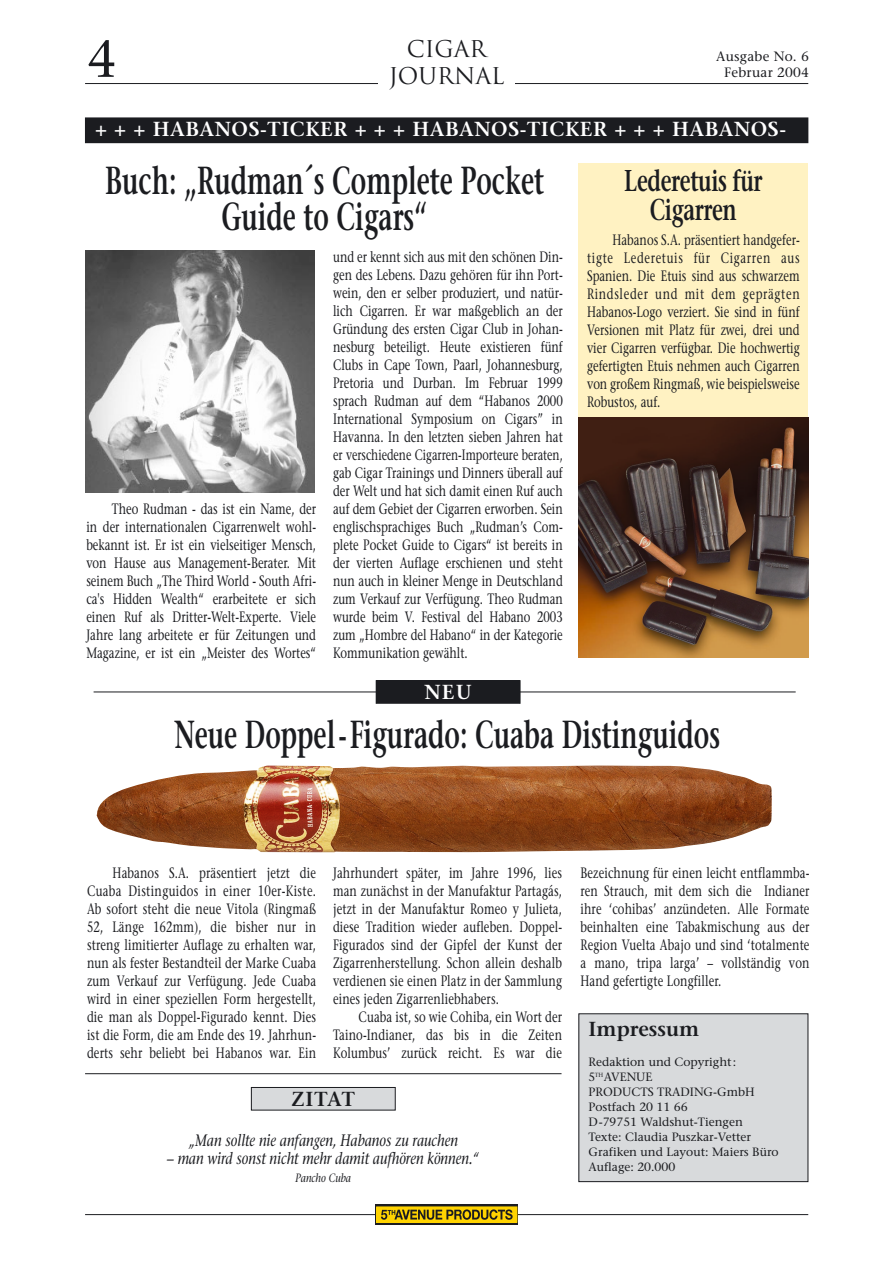
<style>
.page{position:relative;width:893px;height:1262px;background:#fff}
.page>*{position:absolute;margin:0;border:0;box-sizing:border-box;transform-origin:0 0}
.t1{font:52.5px "Stone Serif";color:#1b1c20}
.t2{font:600 39px/36px "Stone Serif";color:#1b1c20;text-align:center;scale:.65 1}
.t3{font:600 30px/28.5px "Stone Serif";letter-spacing:-.02em;color:#1b1c20;text-align:center;scale:.7 1}
.t4{font:22.5px "Trajan";color:#1b1c20}
.t5{font:600 20.25px "Stone Serif";letter-spacing:.03em;color:#fff}
.t6{font:600 20.25px "Stone Serif";color:#1b1c20}
.t7{font:italic 16.5px "Stone Serif";color:#1b1c20;scale:.8 1}
.t8{font:15px/18px "Stone Serif";letter-spacing:.01em;color:#1b1c20;text-align:justify;scale:.75 1}
.t9{font:13.5px/16.5px "Stone Serif";letter-spacing:.015em;color:#1b1c20;text-align:center}
.t10{font:12px/15px "Stone Serif";color:#1b1c20}
.t11{font:italic 12px "Stone Serif";color:#1b1c20;scale:.8 1}
</style>
<div class="page">
<div style="left:578px;top:163px;width:230px;height:492px;background:#fff2c2"></div>
<div style="left:85px;top:118px;width:723px;height:25px;background:#1b1c20"></div>
<hr style="left:85px;top:1214px;width:723px;height:1px;background:#1b1c20">
<div style="left:375px;top:1205px;width:143px;height:20px;background:linear-gradient(to right,#1b1c20,#1b1c20)"></div>
<div style="left:376px;top:1207px;width:141px;height:15px;background:#ffd300"></div>
<svg style="left:381px;top:1209px;width:131px;height:11px"></svg>
<div style="left:579px;top:1014px;width:229px;height:168px;background:#d8dadc"></div>
<hr style="left:85px;top:83px;width:723px;height:1px;background:#1b1c20">
<div style="left:378px;top:39px;width:136px;height:62px;background:#fff"></div>
<hr style="left:85px;top:1073px;width:476px;height:1px;background:#1b1c20">
<div style="left:251px;top:1087px;width:144px;height:23px;background:#d8dadc"></div>
<div style="left:251px;top:1087px;width:144px;height:23px;border:1px solid #1b1c20"></div>
<hr style="left:94px;top:692px;width:701px;height:1px;background:#1b1c20">
<div style="left:376px;top:681px;width:144px;height:22px;background:#1b1c20"></div>
<div style="left:376px;top:680px;width:144px;height:24px;border:1px solid #1b1c20"></div>
<img style="left:85px;top:251px;width:230px;height:241px">
<img style="left:578px;top:417px;width:230px;height:240px">
<img style="left:96px;top:765px;width:676px;height:87px">
<h1 class="t1" style="left:87px;top:38px;width:32px">4</h1>
<h3 class="t4" style="left:407px;top:36px;width:81px">CIGAR</h3>
<h3 class="t4" style="left:389px;top:63px;width:117px">JOURNAL</h3>
<p class="t9" style="left:716px;top:49px;width:94px">Ausgabe No. 6<br>Februar 2004</p>
<h3 class="t5" style="left:95px;top:121px;width:692px">+ + + HABANOS-TICKER + + + HABANOS-TICKER + + + HABANOS-</h3>
<h2 class="t2" style="left:105px;top:167px;width:677px">Buch: „Rudman´s Complete Pocket<br>Guide to Cigars“</h2>
<p class="t8" style="left:86px;top:501px;width:308px;text-indent:26px">Theo Rudman - das ist ein Name, der in der internationalen Cigarrenwelt wohl&shy;bekannt ist. Er ist ein vielseitiger Mensch, von Hause aus Management-Berater. Mit seinem Buch „The Third World - South Afri&shy;ca's Hidden Wealth“ erarbeitete er sich einen Ruf als Dritter-Welt-Experte. Viele Jahre lang arbeitete er für Zeitungen und Magazine, er ist ein „Meister des Wortes“</p>
<p class="t8" style="left:333px;top:249px;width:308px">und er kennt sich aus mit den schönen Din&shy;gen des Lebens. Dazu gehören für ihn Port&shy;wein, den er selber produziert, und natür&shy;lich Cigarren. Er war maßgeblich an der Gründung des ersten Cigar Club in Johan&shy;nesburg beteiligt. Heute existieren fünf Clubs in Cape Town, Paarl, Johannesburg, Pretoria und Durban. Im Februar 1999 sprach Rudman auf dem “Habanos 2000<br>International Symposium on Cigars” in Havanna. In den letzten sieben Jahren hat er verschiedene Cigarren-Importeure beraten, gab Cigar Trainings und Dinners überall auf der Welt und hat sich damit einen Ruf auch auf dem Gebiet der Cigarren erworben. Sein englischsprachiges Buch „Rudman’s Com&shy;plete Pocket Guide to Cigars“ ist bereits in der vierten Auflage erschienen und steht nun auch in kleiner Menge in Deutschland zum Verkauf zur Verfügung. Theo Rudman wurde beim V. Festival del Habano 2003 zum „Hombre del Habano“ in der Kategorie Kommunikation gewählt.</p>
<h3 class="t5" style="left:424px;top:684px;width:49px">NEU</h3>
<h3 class="t3" style="left:624px;top:170px;width:199px">Lederetuis für<br>Cigarren</h3>
<p class="t8" style="left:587px;top:232px;width:285px;text-indent:26px">Habanos S.A. präsentiert handgefer&shy;tigte Lederetuis für Cigarren aus Spanien. Die Etuis sind aus schwarzem Rindsleder und mit dem geprägten Habanos-Logo verziert. Sie sind in fünf Versionen mit Platz für zwei, drei und vier Cigarren verfügbar. Die hochwertig gefertigten Etuis nehmen auch Cigarren von großem Ringmaß, wie beispielsweise Robustos, auf.</p>
<h2 class="t2" style="left:175px;top:721px;width:840px">Neue Doppel-Figurado: Cuaba Distinguidos</h2>
<p class="t8" style="left:87px;top:866px;width:307px;text-indent:26px">Habanos S.A. präsentiert jetzt die Cuaba Distinguidos in einer 10er-Kiste.<br>Ab sofort steht die neue Vitola (Ringmaß 52, Länge 162mm), die bisher nur in streng limitierter Auflage zu erhalten war, nun als fester Bestandteil der Marke Cuaba zum Verkauf zur Verfügung. Jede Cuaba wird in einer speziellen Form hergestellt, die man als Doppel-Figurado kennt. Dies ist die Form, die am Ende des 19. Jahrhun&shy;derts sehr beliebt bei Habanos war. Ein</p>
<p class="t8" style="left:333px;top:865px;width:307px">Jahrhundert später, im Jahre 1996, lies man zunächst in der Manufaktur Partagás, jetzt in der Manufaktur Romeo y Julieta, diese Tradition wieder aufleben. Doppel-Figurados sind der Gipfel der Kunst der Zigarrenherstellung. Schon allein deshalb verdienen sie einen Platz in der Sammlung eines jeden Zigarrenliebhabers.</p>
<p class="t8" style="left:333px;top:1009px;width:307px;text-indent:26px">Cuaba ist, so wie Cohiba, ein Wort der Taino-Indianer, das bis in die Zeiten Kolumbus’ zurück reicht. Es war die</p>
<h3 class="t6" style="left:291px;top:1091px;width:65px">ZITAT</h3>
<p class="t7" style="left:189px;top:1134px;width:338px">„Man sollte nie anfangen, Habanos zu rauchen</p>
<p class="t7" style="left:167px;top:1152px;width:391px">– man wird sonst nicht mehr damit aufhören können.“</p>
<p class="t11" style="left:295px;top:1173px;width:71px">Pancho Cuba</p>
<p class="t8" style="left:580px;top:865px;width:307px">Bezeichnung für einen leicht entflammba&shy;ren Strauch, mit dem sich die Indianer ihre ‘cohibas’ anzündeten. Alle Formate beinhalten eine Tabakmischung aus der Region Vuelta Abajo und sind ‘totalmente a mano, tripa larga’ – vollständig von Hand gefertigte Longfiller.</p>
<h3 class="t6" style="left:588px;top:1021px;width:112px">Impressum</h3>
<p class="t10" style="left:588px;top:1056px;width:192px">Redaktion und Copyright:<br>5<sup>TH</sup>AVENUE<br>PRODUCTS TRADING-GmbH<br>Postfach 20 11 66<br>D-79751 Waldshut-Tiengen<br>Texte: Claudia Puszkar-Vetter<br>Grafiken und Layout: Maiers Büro<br>Auflage: 20.000</p>
</div>
